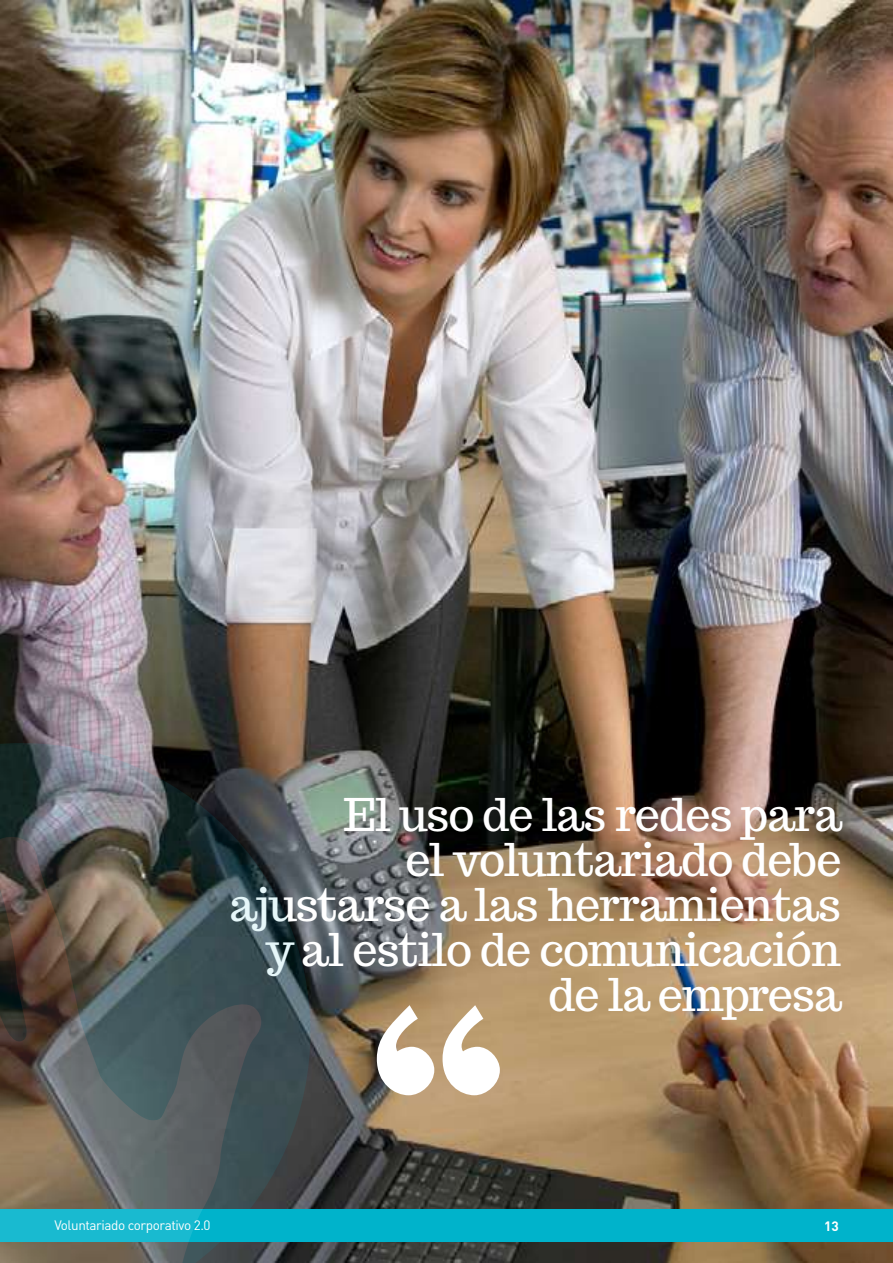
<style>
.page{position:relative;width:893px;height:1263px;background:#fff}
.page>*{position:absolute;margin:0;border:0;box-sizing:border-box;transform-origin:0 0}
.t1{font:375px "Trocchi";color:#fff}
.t2{font:45px/45px "Trocchi";letter-spacing:-.02em;color:#fff;text-align:right}
.t3{font:13.5px "DIN";letter-spacing:-.03em;color:#fff}
.t4{font:700 13.5px "DIN";color:#fff}
</style>
<div class="page">
<img style="left:0;top:0;width:893px;height:1263px">
<div style="left:0;top:1209px;width:893px;height:33px;background:#00b3cb"></div>
<svg style="left:0;top:743px;width:310px;height:520px;background:#4c575c"></svg>
<svg style="left:0;top:833px;width:264px;height:430px;background:#52615e"></svg>
<p class="t2" style="left:230px;top:792px;width:614px">El uso de las redes para<br>el voluntariado debe ajustarse a las herramientas y al estilo de comunicación de la empresa</p>
<h1 class="t1" style="left:351px;top:905px;width:176px">“</h1>
<p class="t3" style="left:54px;top:1217px;width:158px">Voluntariado corporativo 2.0</p>
<p class="t4" style="left:824px;top:1217px;width:16px">13</p>
</div>
